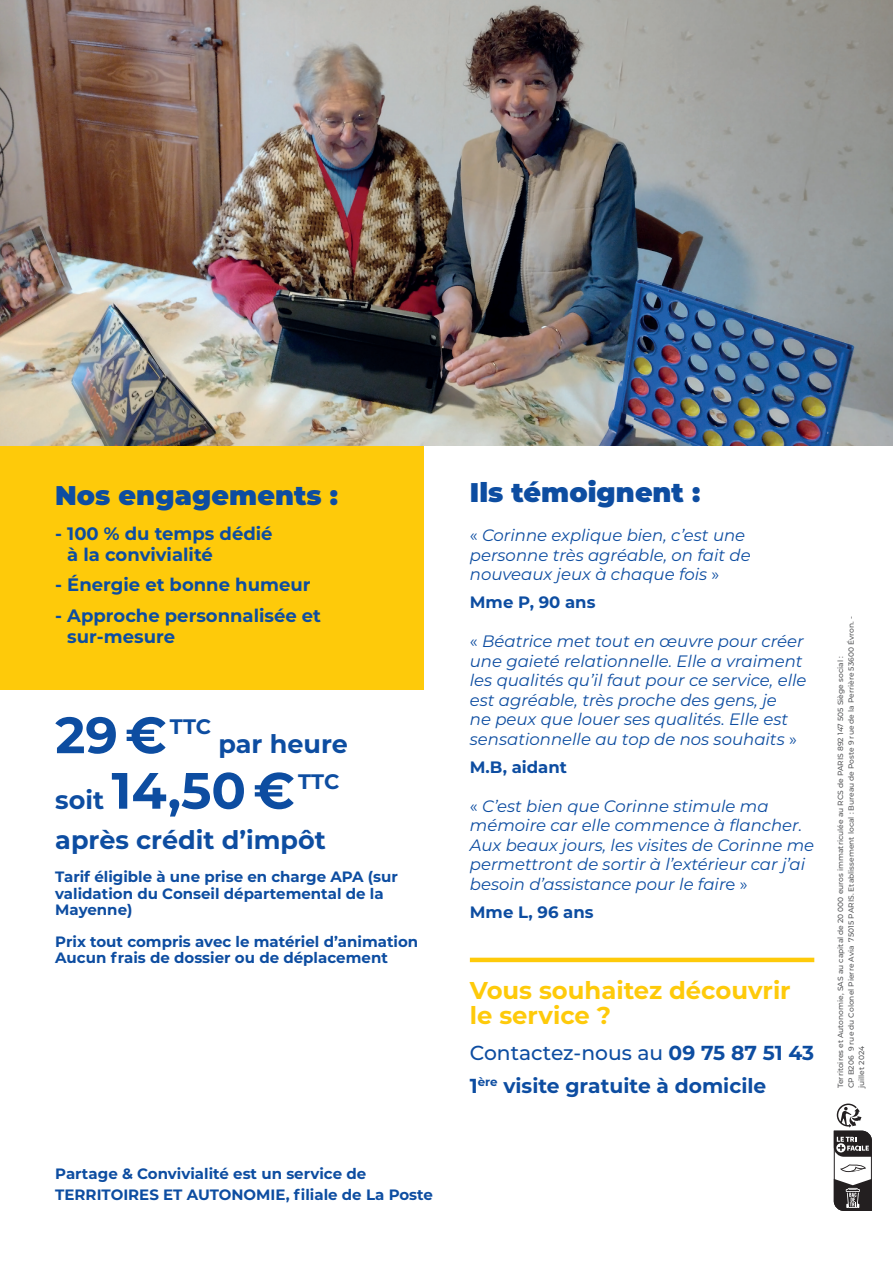
<style>
.page{position:relative;width:893px;height:1263px;background:#fff}
.page>*{position:absolute;margin:0;border:0;box-sizing:border-box;transform-origin:0 0}
._01__GROS_TITRE{font:700 51px "Montserrat";color:#0d4da1}
._09__TITRE_visuel{font:900 27px "Montserrat";color:#0d4da1}
._01__GROS_TITRE-2{font:700 25.5px "Montserrat";color:#0d4da1}
._09__TITRE_visuel-2{font:700 24.3px/25.3px "Montserrat";color:#feca0a}
._01__GROS_TITRE-3{font:700 21px "Montserrat";color:#0d4da1}
._09__TITRE_visuel-3{font:700 20.25px "Montserrat";color:#0d4da1}
._09__TITRE_visuel-4{font:500 20.25px "Montserrat";color:#0d4da1}
._09__TITRE_visuel-5{font:700 18px/21.6px "Montserrat";color:#0d4da1}
._09__TITRE_visuel-6{font:italic 16.5px/19.5px "Montserrat";color:#0d4da1}
._09__TITRE_visuel-7{font:700 16.5px "Montserrat";color:#0d4da1}
._02__SOUS-TITRE_Sommaire{font:700 15px/16.2px "Montserrat";color:#0d4da1}
._09__TITRE_visuel-8{font:700 15px/21px "Montserrat";color:#0d4da1}
._09__TITRE_visuel-9{font:500 7.5px/10.5px "Montserrat";letter-spacing:.005em;color:#57585a}
.s1{font-size:25.5px}
.s2{font-style:normal}
.s3{font-weight:700}
</style>
<div class="page">
<div style="left:0;top:406px;width:423px;height:284px;background:#feca0a"></div>
<hr style="left:470px;top:958px;width:344px;height:4px;background:#feca0a">
<img style="left:0;top:0;width:893px;height:445px">
<svg style="left:833px;top:1103px;width:39px;height:108px"></svg>
<p class="_09__TITRE_visuel" style="left:55px;top:475px;width:284px">Nos engagements :</p>
<p class="_09__TITRE_visuel-5" style="left:67px;top:522px;width:207px;text-indent:-12px">- 100 % du temps dédié à la convivialité</p>
<p class="_09__TITRE_visuel-5" style="left:55px;top:573px;width:257px">- Énergie et bonne humeur</p>
<p class="_09__TITRE_visuel-5" style="left:67px;top:603px;width:255px;text-indent:-12px">- Approche personnalisée et sur-mesure</p>
<p class="_01__GROS_TITRE" style="left:55px;top:698px;width:113px">29 €</p>
<p class="_01__GROS_TITRE-3" style="left:170px;top:711px;width:43px">TTC</p>
<p class="_01__GROS_TITRE-2" style="left:218px;top:726px;width:131px">par heure</p>
<p class="_01__GROS_TITRE" style="left:55px;top:754px;width:241px"><span class="s1">soit</span> 14,50 €</p>
<p class="_01__GROS_TITRE-3" style="left:298px;top:767px;width:43px">TTC</p>
<p class="_01__GROS_TITRE-2" style="left:55px;top:822px;width:272px">après crédit d’impôt</p>
<p class="_02__SOUS-TITRE_Sommaire" style="left:55px;top:868px;width:344px">Tarif éligible à une prise en charge APA (sur validation du Conseil départemental de la<br>Mayenne)</p>
<p class="_02__SOUS-TITRE_Sommaire" style="left:55px;top:933px;width:364px">Prix tout compris avec le matériel d’animation</p>
<p class="_02__SOUS-TITRE_Sommaire" style="left:55px;top:949px;width:334px">Aucun frais de dossier ou de déplacement</p>
<p class="_09__TITRE_visuel-8" style="left:55px;top:1163px;width:379px">Partage &amp; Convivialité est un service de<br>TERRITOIRES ET AUTONOMIE, filiale de La Poste</p>
<p class="_09__TITRE_visuel" style="left:470px;top:472px;width:232px">Ils témoignent :</p>
<p class="_09__TITRE_visuel-6" style="left:470px;top:525px;width:282px"><span class="s2">«</span> Corinne explique bien, c’est une personne très agréable, on fait de nouveaux jeux à chaque fois <span class="s2">»</span></p>
<p class="_09__TITRE_visuel-7" style="left:470px;top:591px;width:127px">Mme P, 90 ans</p>
<p class="_09__TITRE_visuel-6" style="left:470px;top:631px;width:338px"><span class="s2">«</span> Béatrice met tout en œuvre pour créer une gaieté relationnelle. Elle a vraiment les qualités qu’il faut pour ce service, elle est agréable, très proche des gens, je<br>ne peux que louer ses qualités. Elle est sensationnelle au top de nos souhaits <span class="s2">»</span></p>
<p class="_09__TITRE_visuel-7" style="left:470px;top:755px;width:99px">M.B, aidant</p>
<p class="_09__TITRE_visuel-6" style="left:470px;top:796px;width:346px"><span class="s2">«</span> C’est bien que Corinne stimule ma mémoire car elle commence à flancher.<br>Aux beaux jours, les visites de Corinne me permettront de sortir à l’extérieur car j’ai besoin d’assistance pour le fair<span class="s2">e »</span></p>
<p class="_09__TITRE_visuel-7" style="left:470px;top:900px;width:125px">Mme L, 96 ans</p>
<p class="_09__TITRE_visuel-2" style="left:470px;top:976px;width:322px">Vous souhaitez découvrir le service ?</p>
<p class="_09__TITRE_visuel-4" style="left:470px;top:1039px;width:346px">Contactez-nous au <span class="s3">09 75 87 51 43</span></p>
<p class="_09__TITRE_visuel-3" style="left:470px;top:1071px;width:298px">1<sup>ère</sup> visite gratuite à domicile</p>
<p class="_09__TITRE_visuel-9" style="left:835px;top:1088px;width:473px;rotate:-90deg">Territoires et Autonomie, SAS au capital de 20 000 euros immatriculée au RCS de PARIS 892 147 505 Siège social :<br>CP B206 9 rue du Colonel Pierre Avia 75015 PARIS. Etablissement local : Bureau de Poste 9 rue de la Perrière 53600 Évron. - juillet 2024</p>
</div>
